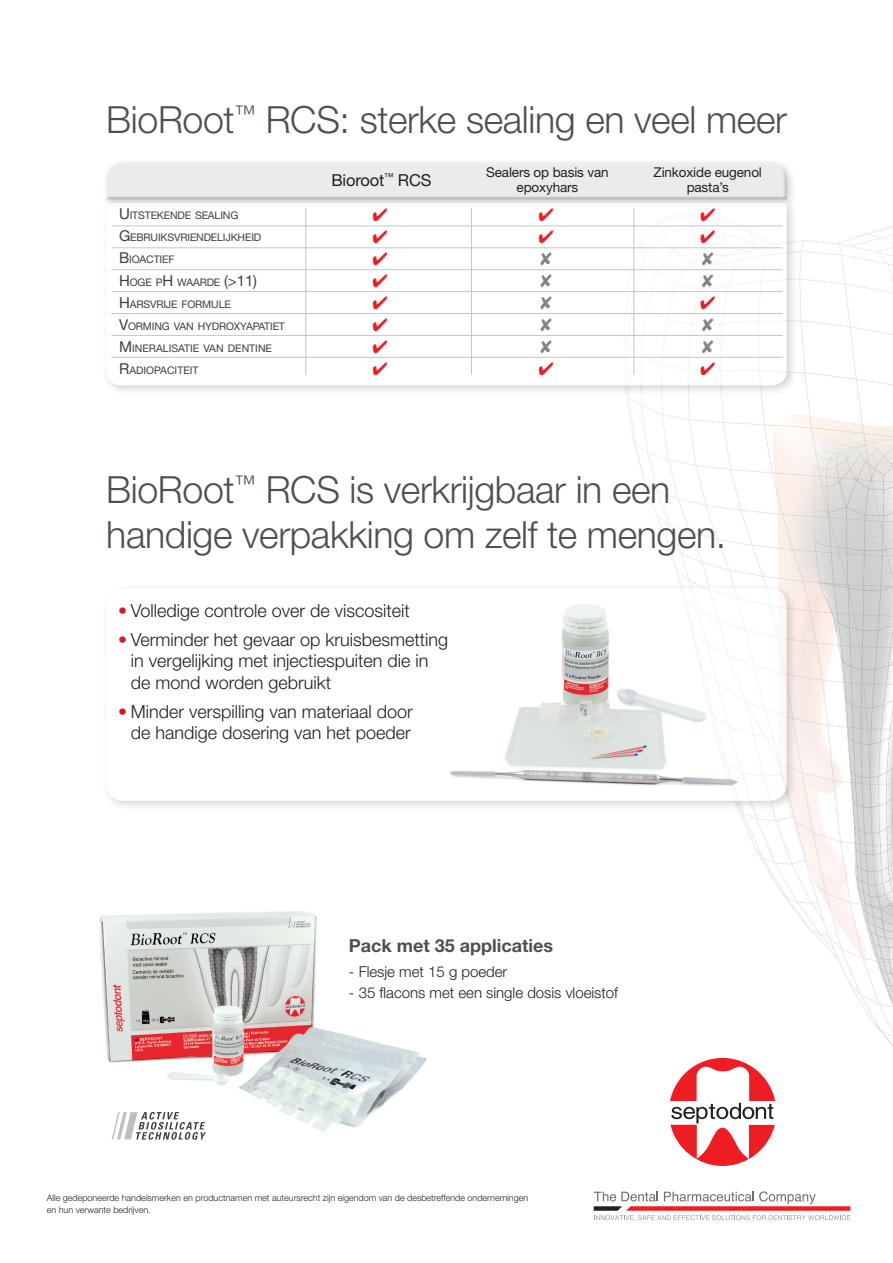
<style>
.page{position:relative;width:893px;height:1263px;background:#fff}
.page>*{position:absolute;margin:0;border:0;box-sizing:border-box;transform-origin:0 0}
.t1{font:300 37.5px/45px "Helvetica Neue LT Std";letter-spacing:-.01em;color:#4e514b}
.t2{font:300 18px/21px "Helvetica Neue LT Std";color:#231f20}
.t3{font:700 18px "Helvetica Neue LT Std";color:#4e514b}
.t4{font:16.5px "Helvetica Neue LT Std";letter-spacing:-.01em;color:#231f20}
.t5{font:300 15px "Helvetica Neue LT Std";color:#231f20}
.t6{font:13.5px/15px "Helvetica Neue LT Std";letter-spacing:-.01em;color:#231f20;text-align:center}
.t7{font:10.5px "Helvetica Neue LT Std";letter-spacing:-.015em;color:#3e3e3f}
.t8{font:300 9px/12px "Helvetica Neue LT Std";color:#231f20}
.s1{font-size:15px}
.s2{color:#d7171f}
</style>
<div class="page">
<img style="left:627px;top:226px;width:266px;height:832px">
<div style="left:101px;top:583px;width:697px;height:229px;background:#231f20;opacity:.4"></div>
<div style="left:106px;top:588px;width:681px;height:213px;background:#fff;border-radius:17px"></div>
<img style="left:450px;top:598px;width:293px;height:196px">
<svg style="left:594px;top:1191px;width:256px;height:30px"></svg>
<svg style="left:670px;top:1058px;width:105px;height:108px"></svg>
<div style="left:102px;top:158px;width:695px;height:51px;background:#231f20;opacity:.2"></div>
<div style="left:105px;top:159px;width:682px;height:40px;background:#eff0ef"></div>
<div style="left:105px;top:166px;width:684px;height:35px;background:#231f20;opacity:.25"></div>
<div style="left:101px;top:198px;width:697px;height:199px;background:#231f20;opacity:.4"></div>
<svg style="left:106px;top:203px;width:681px;height:182px"></svg>
<hr style="left:111px;top:291px;width:672px;height:1px;background:#c4c7c5">
<hr style="left:111px;top:269px;width:672px;height:1px;background:#c4c7c5">
<hr style="left:111px;top:247px;width:672px;height:1px;background:#c4c7c5">
<hr style="left:111px;top:226px;width:672px;height:1px;background:#c4c7c5">
<hr style="left:111px;top:313px;width:672px;height:1px;background:#c4c7c5">
<hr style="left:111px;top:335px;width:672px;height:1px;background:#c4c7c5">
<hr style="left:111px;top:357px;width:672px;height:1px;background:#c4c7c5">
<hr style="left:305px;top:208px;width:1px;height:166px;background:#c4c7c5">
<hr style="left:471px;top:208px;width:1px;height:166px;background:#c4c7c5">
<hr style="left:633px;top:208px;width:1px;height:166px;background:#c4c7c5">
<img style="left:99px;top:911px;width:328px;height:221px">
<svg style="left:112px;top:1112px;width:94px;height:28px"></svg>
<svg style="left:373px;top:208px;width:14px;height:13px"></svg>
<svg style="left:539px;top:208px;width:14px;height:13px"></svg>
<svg style="left:701px;top:208px;width:14px;height:13px"></svg>
<svg style="left:373px;top:230px;width:14px;height:13px"></svg>
<svg style="left:539px;top:230px;width:14px;height:13px"></svg>
<svg style="left:701px;top:230px;width:14px;height:13px"></svg>
<svg style="left:373px;top:252px;width:14px;height:13px"></svg>
<svg style="left:540px;top:252px;width:12px;height:13px"></svg>
<svg style="left:702px;top:252px;width:11px;height:13px"></svg>
<svg style="left:373px;top:274px;width:14px;height:13px"></svg>
<svg style="left:540px;top:274px;width:12px;height:13px"></svg>
<svg style="left:702px;top:274px;width:11px;height:13px"></svg>
<svg style="left:373px;top:296px;width:14px;height:13px"></svg>
<svg style="left:540px;top:296px;width:12px;height:13px"></svg>
<svg style="left:701px;top:296px;width:14px;height:13px"></svg>
<svg style="left:373px;top:318px;width:14px;height:13px"></svg>
<svg style="left:540px;top:318px;width:12px;height:14px"></svg>
<svg style="left:702px;top:318px;width:11px;height:14px"></svg>
<svg style="left:373px;top:340px;width:14px;height:13px"></svg>
<svg style="left:540px;top:340px;width:12px;height:14px"></svg>
<svg style="left:702px;top:340px;width:11px;height:14px"></svg>
<svg style="left:373px;top:363px;width:14px;height:13px"></svg>
<svg style="left:539px;top:363px;width:14px;height:13px"></svg>
<svg style="left:701px;top:363px;width:14px;height:13px"></svg>
<h1 class="t1" style="left:106px;top:96px;width:682px">BioRoot<sup>™</sup> RCS: sterke sealing en veel meer</h1>
<p class="t7" style="left:119px;top:209px;width:121px"><span class="s1">U</span>ITSTEKENDE SEALING</p>
<p class="t7" style="left:119px;top:231px;width:144px"><span class="s1">G</span>EBRUIKSVRIENDELIJKHEID</p>
<p class="t7" style="left:119px;top:253px;width:57px"><span class="s1">B</span> IOACTIEF</p>
<p class="t7" style="left:119px;top:275px;width:140px"><span class="s1">H</span>OGE P<span class="s1">H</span> WAARDE <span class="s1">(&gt;11)</span></p>
<p class="t7" style="left:119px;top:298px;width:113px"><span class="s1">H</span>ARSVRIJE FORMULE</p>
<p class="t7" style="left:119px;top:320px;width:167px"><span class="s1">V</span>ORMING VAN HYDROXYAPATIET</p>
<p class="t7" style="left:119px;top:342px;width:154px"><span class="s1">M</span> INERALISATIE VAN DENTINE</p>
<p class="t7" style="left:119px;top:364px;width:81px"><span class="s1">R</span>ADIOPACITEIT</p>
<p class="t4" style="left:331px;top:170px;width:101px">Bioroot<sup>™</sup> RCS</p>
<p class="t6" style="left:486px;top:165px;width:124px">Sealers op basis van epoxyhars</p>
<p class="t6" style="left:654px;top:165px;width:110px">Zinkoxide eugenol pasta’s</p>
<h1 class="t1" style="left:106px;top:467px;width:622px">BioRoot<sup>™</sup> RCS is verkrijgbaar in een handige verpakking om zelf te mengen.</h1>
<p class="t2" style="left:118px;top:600px;width:293px"><span class="s2">•</span> Volledige controle over de viscositeit</p>
<p class="t2" style="left:131px;top:629px;width:319px;text-indent:-13px"><span class="s2">•</span> Verminder het gevaar op kruisbesmetting in vergelijking met injectiespuiten die in de mond worden gebruikt</p>
<p class="t2" style="left:118px;top:701px;width:296px;text-align:center"><span class="s2">•</span> Minder verspilling van materiaal door de handige dosering van het poeder</p>
<p class="t3" style="left:349px;top:934px;width:206px">Pack met 35 applicaties</p>
<p class="t5" style="left:349px;top:963px;width:160px">- Flesje met 15 g poeder</p>
<p class="t5" style="left:349px;top:984px;width:271px">- 35 flacons met een single dosis vloeistof</p>
<p class="t8" style="left:47px;top:1191px;width:483px">Alle gedeponeerde handelsmerken en productnamen met auteursrecht zijn eigendom van de desbetreffende ondernemingen en hun verwante bedrijven.</p>
</div>
